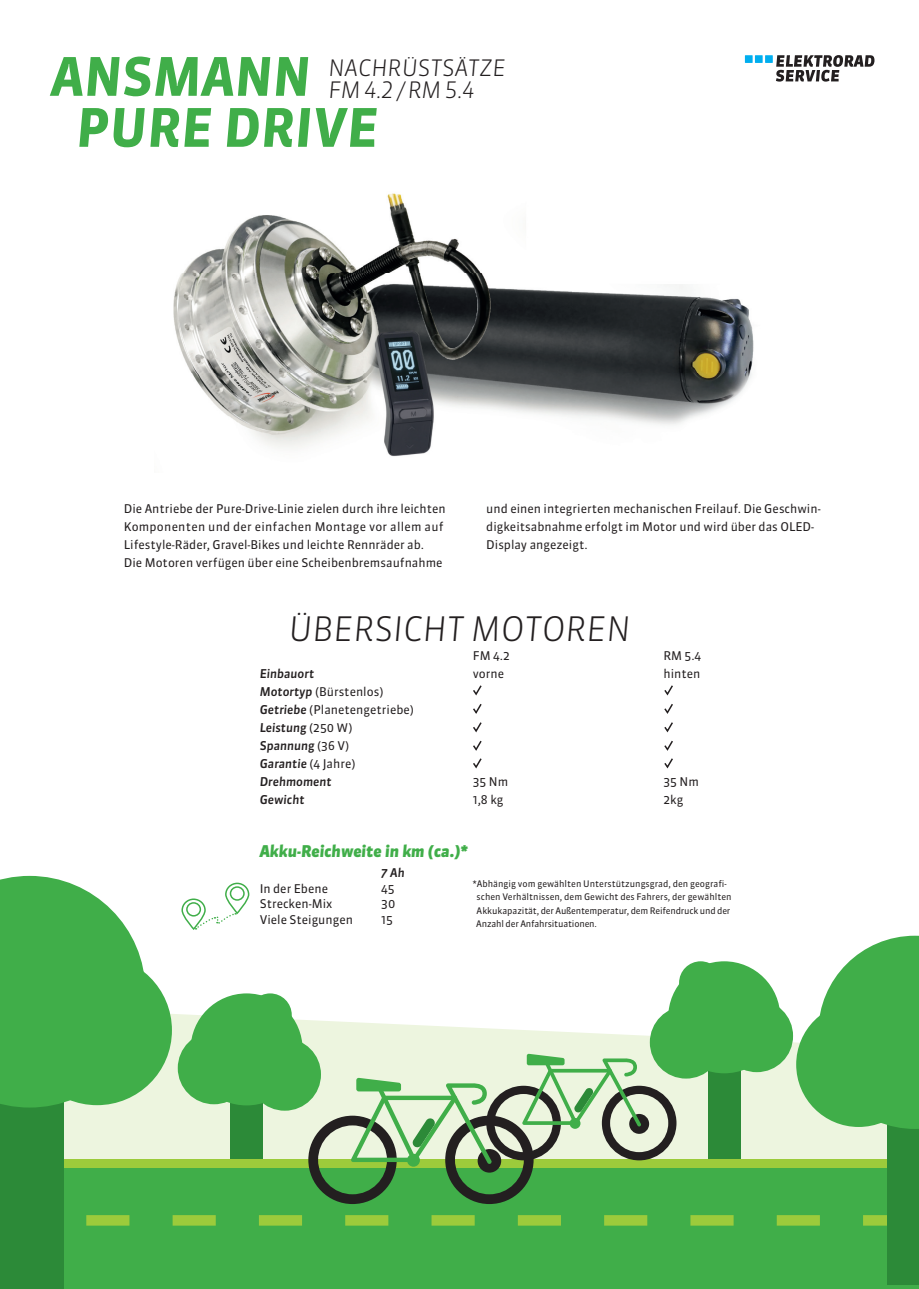
<style>
.page{position:relative;width:919px;height:1289px;background:#fff}
.page>*{position:absolute;margin:0;border:0;box-sizing:border-box;transform-origin:0 0}
.t1{font:italic 700 52.8px/51px "Sanuk LF";color:#40ae49}
.t2{font:italic 300 33.6px "Sanuk LF";color:#231f20}
.t3{font:italic 300 22.65px/22.2px "Sanuk LF";color:#231f20}
.t4{font:italic 900 16.2px "Sanuk";color:#40ae49}
.t5{font:italic 500 12.15px/18px "Sanuk LF";color:#231f20}
.t6{font:12px/18px "Sanuk";color:#231f20}
.t7{font:italic 500 12px "Sanuk";color:#231f20}
.t8{font:9px/13.5px "Sanuk";color:#231f20}
.s1{font-family:"Sanuk LF";font-weight:500;font-style:italic;font-size:12.15px}
.s2{font-family:"Sanuk";font-weight:400;font-style:normal;font-size:12px}
</style>
<div class="page">
<svg style="left:63px;top:1006px;width:823px;height:146px;fill:#edf5df"></svg>
<div style="left:708px;top:1041px;width:32px;height:122px;background:#2c8a38"></div>
<div style="left:668px;top:961px;width:112px;height:112px;background:#40ae49;border-radius:50%"></div>
<div style="left:720px;top:999px;width:73px;height:73px;background:#40ae49;border-radius:50%"></div>
<div style="left:649px;top:1006px;width:73px;height:72px;background:#40ae49;border-radius:50%"></div>
<div style="left:679px;top:961px;width:43px;height:43px;background:#40ae49;border-radius:50%"></div>
<div style="left:230px;top:1073px;width:33px;height:122px;background:#2c8a38"></div>
<div style="left:190px;top:993px;width:112px;height:112px;background:#40ae49;border-radius:50%"></div>
<div style="left:178px;top:1031px;width:72px;height:73px;background:#40ae49;border-radius:50%"></div>
<div style="left:248px;top:1038px;width:73px;height:72px;background:#40ae49;border-radius:50%"></div>
<div style="left:248px;top:993px;width:44px;height:43px;background:#40ae49;border-radius:50%"></div>
<img style="left:173px;top:193px;width:581px;height:264px">
<div style="left:181px;top:898px;width:25px;height:31px;border:2px solid #40ae49;border-radius:11px"></div>
<div style="left:186px;top:902px;width:15px;height:14px;border:2px solid #40ae49;border-radius:50%"></div>
<div style="left:225px;top:882px;width:24px;height:31px;border:2px solid #40ae49;border-radius:11px"></div>
<div style="left:230px;top:886px;width:15px;height:14px;border:2px solid #40ae49;border-radius:50%"></div>
<svg style="left:195px;top:912px;width:41px;height:17px"></svg>
<svg style="left:63px;top:1152px;width:855px;height:136px"></svg>
<svg style="left:473px;top:740px;width:9px;height:29px"></svg>
<svg style="left:473px;top:685px;width:9px;height:48px"></svg>
<svg style="left:664px;top:740px;width:9px;height:29px"></svg>
<svg style="left:664px;top:685px;width:9px;height:48px"></svg>
<svg style="left:776px;top:55px;width:98px;height:27px"></svg>
<div style="left:744px;top:55px;width:8px;height:8px;background:#00aeef"></div>
<div style="left:754px;top:55px;width:8px;height:8px;background:#00aeef"></div>
<div style="left:765px;top:55px;width:7px;height:8px;background:#00aeef"></div>
<svg style="left:63px;top:1215px;width:823px;height:10px"></svg>
<div style="left:886px;top:1073px;width:32px;height:211px;background:#2c8a38"></div>
<svg style="left:796px;top:935px;width:123px;height:202px"></svg>
<div style="left:0;top:1041px;width:63px;height:247px;background:#2c8a38"></div>
<div style="left:22px;top:955px;width:150px;height:150px;background:#40ae49;border-radius:50%"></div>
<svg style="left:0;top:875px;width:145px;height:243px"></svg>
<svg style="left:308px;top:1053px;width:368px;height:150px"></svg>
<h1 class="t1" style="left:76px;top:51px;width:304px;text-indent:-25px">ANSMANN<br>PURE DRIVE</h1>
<h3 class="t3" style="left:328px;top:56px;width:179px">NACHRÜSTSÄTZE<br>FM 4.2 / RM 5.4</h3>
<p class="t6" style="left:124px;top:499px;width:323px">Die Antriebe der Pure-Drive-Linie zielen durch ihre leichten Komponenten und der einfachen Montage vor allem auf Lifestyle-Räder, Gravel-Bikes und leichte Rennräder ab.<br>Die Motoren verfügen über eine Scheibenbremsaufnahme</p>
<p class="t6" style="left:486px;top:499px;width:336px">und einen integrierten mechanischen Freilauf. Die Geschwin&shy;digkeitsabnahme erfolgt im Motor und wird über das OLED-<br>Display angezeigt.</p>
<h2 class="t2" style="left:288px;top:607px;width:343px">ÜBERSICHT MOTOREN</h2>
<p class="t6" style="left:473px;top:646px;width:39px">FM 4.2</p>
<p class="t6" style="left:663px;top:646px;width:39px">RM 5.4</p>
<p class="t5" style="left:260px;top:664px;width:56px">Einbauort</p>
<p class="t6" style="left:473px;top:664px;width:33px">vorne</p>
<p class="t6" style="left:663px;top:664px;width:38px">hinten</p>
<p class="t6" style="left:260px;top:682px;width:156px"><span class="s1">Motortyp</span> (Bürstenlos)<br><span class="s1">Getriebe</span> (Planetengetriebe)</p>
<p class="t5" style="left:260px;top:718px;width:97px">Leistung <span class="s2">(250 W)<br></span>Spannung <span class="s2">(36 V)<br></span>Garantie <span class="s2">(4 Jahre)<br></span>Drehmoment</p>
<p class="t6" style="left:473px;top:772px;width:37px">35 Nm</p>
<p class="t6" style="left:663px;top:772px;width:37px">35 Nm</p>
<p class="t5" style="left:260px;top:790px;width:46px">Gewicht</p>
<p class="t6" style="left:473px;top:790px;width:32px">1,8 kg</p>
<p class="t6" style="left:663px;top:790px;width:21px">2kg</p>
<h3 class="t4" style="left:260px;top:840px;width:210px">Akku-Reichweite in km (ca.)*</h3>
<p class="t7" style="left:381px;top:865px;width:25px">7 Ah</p>
<p class="t6" style="left:260px;top:879px;width:70px">In der Ebene</p>
<p class="t6" style="left:381px;top:879px;width:15px">45</p>
<p class="t6" style="left:260px;top:895px;width:74px">Strecken-Mix</p>
<p class="t6" style="left:381px;top:895px;width:16px">30</p>
<p class="t6" style="left:260px;top:910px;width:95px">Viele Steigungen</p>
<p class="t6" style="left:381px;top:910px;width:13px">15</p>
<p class="t8" style="left:476px;top:877px;width:257px;text-indent:-3px">*Abhängig vom gewählten Unterstützungsgrad, den geografi&shy;schen Verhältnissen, dem Gewicht des Fahrers, der gewählten Akkukapazität, der Außentemperatur, dem Reifendruck und der Anzahl der Anfahrsituationen.</p>
</div>
